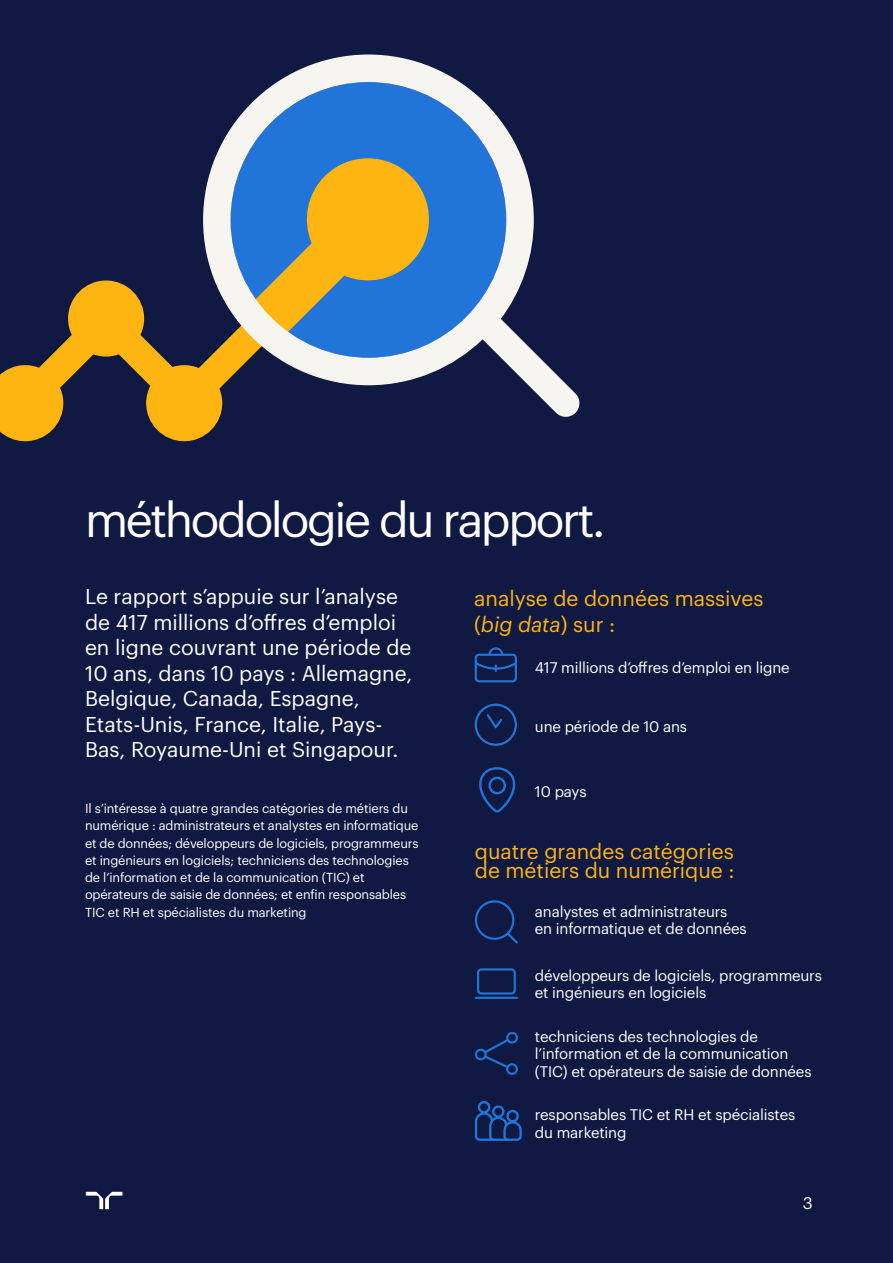
<style>
.page{position:relative;width:893px;height:1263px;background:#0f1941}
.page>*{position:absolute;margin:0;border:0;box-sizing:border-box;transform-origin:0 0}
.t1{font:47.55px "Graphik";letter-spacing:-.05em;color:#fff}
.t2{font:21px/25.5px "Graphik";color:#fff}
.t3{font:21px/25.5px "Graphik";color:#ffb511}
.t4{font:16.5px "Graphik";color:#fff}
.t5{font:15px/17.2px "Graphik";letter-spacing:-.01em;color:#fff}
.t6{font:12.75px/17.2px "Graphik";letter-spacing:-.01em;color:#fff}
.s1{color:#0f1941}
.s2{font-style:italic}
</style>
<div class="page">
<svg style="left:86px;top:1192px;width:36px;height:17px"></svg>
<svg style="left:0;top:280px;width:220px;height:161px"></svg>
<svg style="left:203px;top:54px;width:377px;height:363px"></svg>
<svg style="left:475px;top:704px;width:42px;height:42px"></svg>
<svg style="left:479px;top:767px;width:37px;height:45px"></svg>
<svg style="left:475px;top:647px;width:42px;height:35px"></svg>
<svg style="left:475px;top:900px;width:43px;height:43px"></svg>
<svg style="left:477px;top:968px;width:39px;height:26px"></svg>
<hr style="left:475px;top:997px;width:43px;height:2px;background:#2175d9">
<svg style="left:475px;top:1032px;width:43px;height:43px"></svg>
<svg style="left:475px;top:1101px;width:47px;height:40px"></svg>
<h1 class="t1" style="left:85px;top:484px;width:522px">méthodologie du rapport.</h1>
<h2 class="t2" style="left:85px;top:582px;width:329px">Le rapport s’appuie sur l’analyse de 417 millions d’offres d’emploi en ligne couvrant une période de<br>10 ans, dans 10 pays : Allemagne,<br>Belgique, Canada, Espagne,<br>Etats-Unis, France, Italie, Pays-<br>Bas, Royaume-Uni et Singapour.</h2>
<p class="t6" style="left:85px;top:799px;width:335px">Il s’intéresse à quatre grandes catégories de métiers du numérique : administrateurs et analystes en informatique et de données; développeurs de logiciels, programmeurs et ingénieurs en logiciels; techniciens des technologies de l’information et de la communication (TIC) et opérateurs de saisie de données; et enfin responsables TIC et RH et spécialistes du marketing<span class="s1">.</span></p>
<h2 class="t3" style="left:474px;top:584px;width:291px">analyse de données massives (<span class="s2">big data</span>) sur :</h2>
<p class="t5" style="left:535px;top:658px;width:256px">417 millions d’offres d’emploi en ligne</p>
<p class="t5" style="left:535px;top:716px;width:154px">une période de 10 ans</p>
<p class="t5" style="left:535px;top:781px;width:53px">10 pays</p>
<h2 class="t3" style="left:475px;top:840px;width:261px;line-height:18.8px">quatre grandes catégories de métiers du numérique :</h2>
<p class="t5" style="left:535px;top:901px;width:213px">analystes et administrateurs en informatique et de données</p>
<p class="t5" style="left:535px;top:965px;width:288px">développeurs de logiciels, programmeurs et ingénieurs en logiciels</p>
<p class="t5" style="left:535px;top:1027px;width:278px">techniciens des technologies de l’information et de la communication (TIC) et opérateurs de saisie de données</p>
<p class="t5" style="left:535px;top:1105px;width:262px">responsables TIC et RH et spécialistes du marketing</p>
<p class="t4" style="left:803px;top:1190px;width:11px">3</p>
</div>
